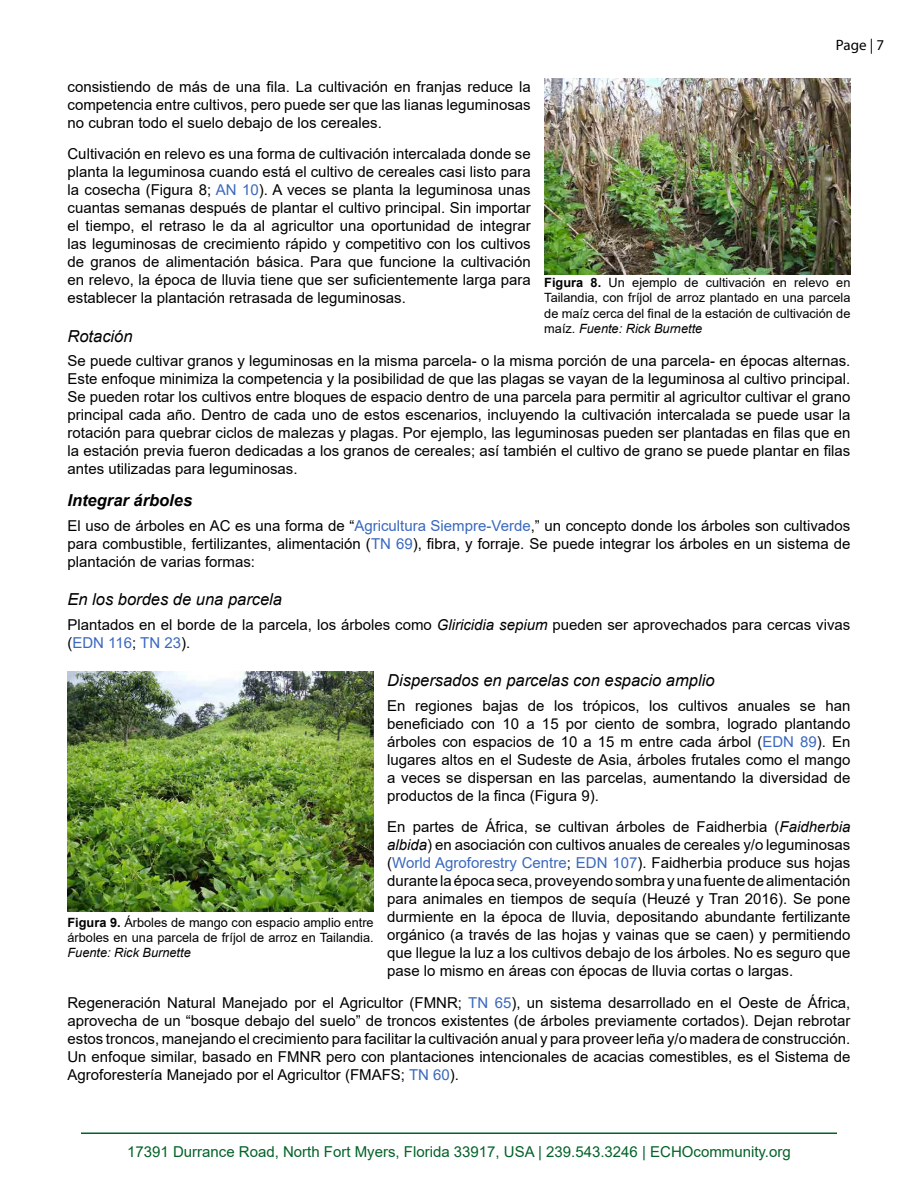
<style>
.page{position:relative;width:918px;height:1188px;background:#fff}
.page>*{position:absolute;margin:0;border:0;box-sizing:border-box;transform-origin:0 0}
.Heading_6{font:italic 16.5px "Arial";color:#000}
.Sub-sections{font:italic 700 16.5px "Arial";color:#000}
.Body_Text_1{font:15px/18px "Arial";color:#000;text-align:justify}
.t1{font:15px "Arial";color:#036228}
.t2{font:15px "Myriad Pro";color:#000}
.Figure{font:12.75px/15.3px "Arial";color:#000;text-align:justify}
.s1{color:#3a68be}
.s2{font-style:italic}
.s3{font-weight:700}
</style>
<div class="page">
<hr style="left:81px;top:1132px;width:756px;height:2px;background:#036228">
<img style="left:544px;top:79px;width:306px;height:196px">
<img style="left:68px;top:672px;width:306px;height:240px">
<p class="t2" style="left:836px;top:36px;width:50px">Page | 7</p>
<p class="Body_Text_1" style="left:68px;top:78px;width:465px">consistiendo de más de una fila. La cultivación en franjas reduce la competencia entre cultivos, pero puede ser que las lianas leguminosas no cubran todo el suelo debajo de los cereales.</p>
<p class="Body_Text_1" style="left:68px;top:145px;width:465px">Cultivación en relevo es una forma de cultivación intercalada donde se planta la leguminosa cuando está el cultivo de cereales casi listo para la cosecha (Figura 8; <span class="s1">AN 10</span>). A veces se planta la leguminosa unas cuantas semanas después de plantar el cultivo principal. Sin importar el tiempo, el retraso le da al agricultor una oportunidad de integrar las leguminosas de crecimiento rápido y competitivo con los cultivos de granos de alimentación básica. Para que funcione la cultivación en relevo, la época de lluvia tiene que ser suficientemente larga para establecer la plantación retrasada de leguminosas.</p>
<p class="Heading_6" style="left:68px;top:325px;width:67px">Rotación</p>
<p class="Body_Text_1" style="left:68px;top:352px;width:784px">Se puede cultivar granos y leguminosas en la misma parcela- o la misma porción de una parcela- en épocas alternas.<br>Este enfoque minimiza la competencia y la posibilidad de que las plagas se vayan de la leguminosa al cultivo principal.<br>Se pueden rotar los cultivos entre bloques de espacio dentro de una parcela para permitir al agricultor cultivar el grano principal cada año. Dentro de cada uno de estos escenarios, incluyendo la cultivación intercalada se puede usar la rotación para quebrar ciclos de malezas y plagas. Por ejemplo, las leguminosas pueden ser plantadas en filas que en la estación previa fueron dedicadas a los granos de cereales; así también el cultivo de grano se puede plantar en filas antes utilizadas para leguminosas.</p>
<p class="Sub-sections" style="left:68px;top:489px;width:126px">Integrar árboles</p>
<p class="Body_Text_1" style="left:68px;top:516px;width:784px">El uso de árboles en AC es una forma de “<span class="s1">Agricultura Siempre-Verde</span>,” un concepto donde los árboles son cultivados para combustible, fertilizantes, alimentación (<span class="s1">TN 69</span>), fibra, y forraje. Se puede integrar los árboles en un sistema de plantación de varias formas:</p>
<p class="Heading_6" style="left:68px;top:588px;width:216px">En los bordes de una parcela</p>
<p class="Body_Text_1" style="left:68px;top:615px;width:784px">Plantados en el borde de la parcela, los árboles como <span class="s2">Gliricidia sepium</span> pueden ser aprovechados para cercas vivas (<span class="s1">EDN 116</span>; <span class="s1">TN 23</span>).</p>
<p class="Heading_6" style="left:387px;top:669px;width:329px">Dispersados en parcelas con espacio amplio</p>
<p class="Body_Text_1" style="left:387px;top:696px;width:465px">En regiones bajas de los trópicos, los cultivos anuales se han beneficiado con 10 a 15 por ciento de sombra, logrado plantando árboles con espacios de 10 a 15 m entre cada árbol (<span class="s1">EDN 89</span>). En lugares altos en el Sudeste de Asia, árboles frutales como el mango a veces se dispersan en las parcelas, aumentando la diversidad de productos de la finca (Figura 9).</p>
<p class="Body_Text_1" style="left:387px;top:818px;width:465px">En partes de África, se cultivan árboles de Faidherbia (<span class="s2">Faidherbia albida</span>) en asociación con cultivos anuales de cereales y/o leguminosas (<span class="s1">World Agroforestry Centre</span>; <span class="s1">EDN 107</span>). Faidherbia produce sus hojas durante la época seca, proveyendo sombra y una fuente de alimentación para animales en tiempos de sequía (Heuzé y Tran 2016). Se pone durmiente en la época de lluvia, depositando abundante fertilizante orgánico (a través de las hojas y vainas que se caen) y permitiendo que llegue la luz a los cultivos debajo de los árboles. No es seguro que pase lo mismo en áreas con épocas de lluvia cortas o largas.</p>
<p class="Body_Text_1" style="left:68px;top:993px;width:785px">Regeneración Natural Manejado por el Agricultor (FMNR; <span class="s1">TN 65</span>), un sistema desarrollado en el Oeste de África, aprovecha de un “bosque debajo del suelo” de troncos existentes (de árboles previamente cortados). Dejan rebrotar estos troncos, manejando el crecimiento para facilitar la cultivación anual y para proveer leña y/o madera de construcción.<br>Un enfoque similar, basado en FMNR pero con plantaciones intencionales de acacias comestibles, es el Sistema de Agroforestería Manejado por el Agricultor (FMAFS; <span class="s1">TN 60</span>).</p>
<p class="Figure" style="left:544px;top:275px;width:308px"><span class="s3">Figura 8.</span> Un ejemplo de cultivación en relevo en Tailandia, con fríjol de arroz plantado en una parcela de maíz cerca del final de la estación de cultivación de maíz. <span class="s2">Fuente: Rick Burnette</span></p>
<p class="Figure" style="left:68px;top:915px;width:308px"><span class="s3">Figura 9.</span> Árboles de mango con espacio amplio entre árboles en una parcela de fríjol de arroz en Tailandia.<br><span class="s2">Fuente: Rick Burnette</span></p>
<p class="t1" style="left:127px;top:1141px;width:665px">17391 Durrance Road, North Fort Myers, Florida 33917, USA | 239.543.3246 | ECHOcommunity.org</p>
</div>
